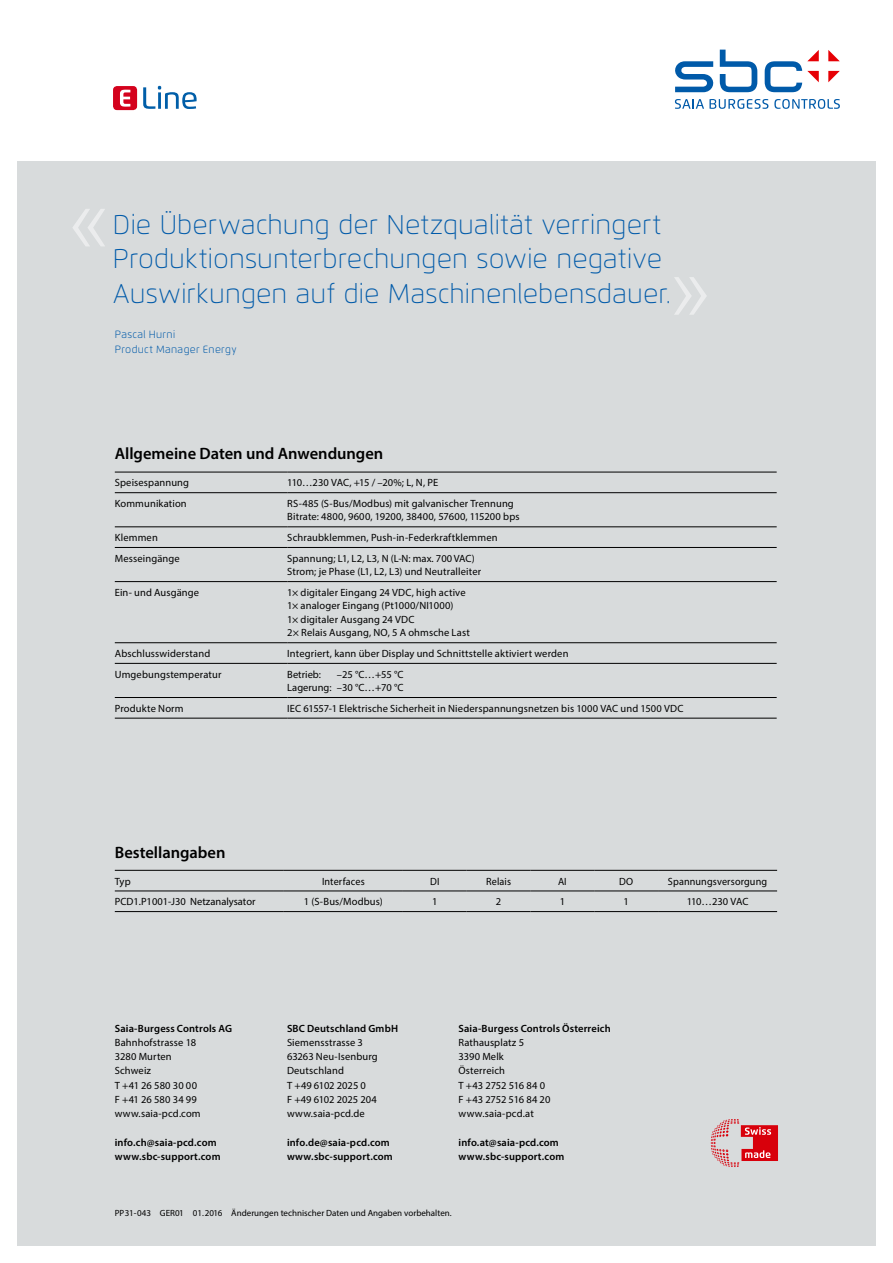
<style>
.page{position:relative;width:893px;height:1263px;background:#fff}
.page>*{position:absolute;margin:0;border:0;box-sizing:border-box;transform-origin:0 0}
.t1{font:100 27px/34.5px "Flexo";letter-spacing:.005em;color:#005aa9}
.t2{font:600 16.5px "Myriad Pro";color:#000}
.Grundschrift__linksb{font:10.5px "Myriad Pro";letter-spacing:.01em;color:#000}
.t3{font:600 10.5px "Myriad Pro";letter-spacing:.015em;color:#000}
.Grundschrift__linksb-2{font:10.5px "Myriad Pro";letter-spacing:-.015em;color:#000}
.t4{font:300 10.5px/15px "Flexo";letter-spacing:.035em;color:#005aa9}
.Grundschrift__linksb-3{font:10.5px "Myriad Pro";letter-spacing:-.01em;color:#000}
.Grundschrift__linksb-4{font:10.5px "Myriad Pro";letter-spacing:-.02em;color:#000}
.t5{font:9px "Myriad Pro";color:#000}
</style>
<div class="page">
<div style="left:17px;top:162px;width:859px;height:1084px;background:#d8dbdc"></div>
<svg style="left:675px;top:50px;width:165px;height:42px"></svg>
<svg style="left:675px;top:99px;width:93px;height:10px"></svg>
<svg style="left:774px;top:99px;width:66px;height:10px"></svg>
<svg style="left:711px;top:1119px;width:67px;height:48px"></svg>
<div style="left:113px;top:86px;width:24px;height:24px;background:#d4021d;border-radius:4px"></div>
<svg style="left:143px;top:86px;width:54px;height:23px"></svg>
<svg style="left:120px;top:90px;width:10px;height:17px"></svg>
<hr style="left:115px;top:870px;width:169px;height:1px;background:#000">
<hr style="left:284px;top:870px;width:119px;height:1px;background:#000">
<hr style="left:403px;top:870px;width:64px;height:1px;background:#000">
<hr style="left:467px;top:870px;width:63px;height:1px;background:#000">
<hr style="left:530px;top:870px;width:64px;height:1px;background:#000">
<hr style="left:594px;top:870px;width:64px;height:1px;background:#000">
<hr style="left:658px;top:870px;width:119px;height:1px;background:#000">
<hr style="left:115px;top:891px;width:169px;height:1px;background:#000">
<hr style="left:284px;top:891px;width:119px;height:1px;background:#000">
<hr style="left:403px;top:891px;width:64px;height:1px;background:#000">
<hr style="left:467px;top:891px;width:63px;height:1px;background:#000">
<hr style="left:530px;top:891px;width:64px;height:1px;background:#000">
<hr style="left:594px;top:891px;width:64px;height:1px;background:#000">
<hr style="left:658px;top:891px;width:119px;height:1px;background:#000">
<hr style="left:115px;top:911px;width:169px;height:1px;background:#000">
<hr style="left:284px;top:911px;width:119px;height:1px;background:#000">
<hr style="left:403px;top:911px;width:64px;height:1px;background:#000">
<hr style="left:467px;top:911px;width:63px;height:1px;background:#000">
<hr style="left:530px;top:911px;width:64px;height:1px;background:#000">
<hr style="left:594px;top:911px;width:64px;height:1px;background:#000">
<hr style="left:658px;top:911px;width:119px;height:1px;background:#000">
<svg style="left:73px;top:209px;width:32px;height:37px"></svg>
<svg style="left:674px;top:277px;width:33px;height:38px"></svg>
<hr style="left:115px;top:492px;width:172px;height:1px;background:#000">
<hr style="left:287px;top:492px;width:490px;height:1px;background:#000">
<hr style="left:115px;top:527px;width:172px;height:1px;background:#000">
<hr style="left:287px;top:527px;width:490px;height:1px;background:#000">
<hr style="left:115px;top:547px;width:172px;height:1px;background:#000">
<hr style="left:287px;top:547px;width:490px;height:1px;background:#000">
<hr style="left:115px;top:581px;width:172px;height:1px;background:#000">
<hr style="left:287px;top:581px;width:490px;height:1px;background:#000">
<hr style="left:115px;top:642px;width:172px;height:1px;background:#000">
<hr style="left:287px;top:642px;width:490px;height:1px;background:#000">
<hr style="left:115px;top:663px;width:172px;height:1px;background:#000">
<hr style="left:287px;top:663px;width:490px;height:1px;background:#000">
<hr style="left:115px;top:697px;width:172px;height:1px;background:#000">
<hr style="left:287px;top:697px;width:490px;height:1px;background:#000">
<hr style="left:115px;top:718px;width:172px;height:1px;background:#000">
<hr style="left:287px;top:718px;width:490px;height:1px;background:#000">
<hr style="left:115px;top:472px;width:172px;height:1px;background:#000">
<hr style="left:287px;top:472px;width:490px;height:1px;background:#000">
<p class="t1" style="left:113px;top:207px;width:559px">Die Überwachung der Netzqualität verringert<br>Produktionsunterbrechungen sowie negative<br>Auswirkungen auf die Maschinenlebensdauer.</p>
<p class="t4" style="left:115px;top:327px;width:123px">Pascal Hurni<br>Product Manager Energy</p>
<p class="t2" style="left:115px;top:443px;width:270px">Allgemeine Daten und Anwendungen</p>
<p class="Grundschrift__linksb" style="left:115px;top:476px;width:76px">Speisespannung</p>
<p class="Grundschrift__linksb-3" style="left:287px;top:476px;width:152px">110…230 VAC, +15 / –20%; L, N, PE</p>
<p class="Grundschrift__linksb" style="left:115px;top:497px;width:73px">Kommunikation</p>
<p class="Grundschrift__linksb" style="left:287px;top:497px;width:228px">RS-485 (S-Bus/Modbus) mit galvanischer Trennung</p>
<p class="Grundschrift__linksb" style="left:287px;top:510px;width:234px">Bitrate: 4800, 9600, 19200, 38400, 57600, 115200 bps</p>
<p class="Grundschrift__linksb" style="left:115px;top:531px;width:45px">Klemmen</p>
<p class="Grundschrift__linksb" style="left:287px;top:531px;width:212px">Schraubklemmen, Push-in-Federkraftklemmen</p>
<p class="Grundschrift__linksb" style="left:115px;top:552px;width:66px">Messeingänge</p>
<p class="Grundschrift__linksb" style="left:287px;top:552px;width:189px">Spannung; L1, L2, L3, N (L-N: max. 700 VAC)</p>
<p class="Grundschrift__linksb" style="left:287px;top:565px;width:195px">Strom; je Phase (L1, L2, L3) und Neutralleiter</p>
<p class="Grundschrift__linksb" style="left:115px;top:586px;width:86px">Ein- und Ausgänge</p>
<p class="Grundschrift__linksb" style="left:287px;top:586px;width:180px">1× digitaler Eingang 24 VDC, high active</p>
<p class="Grundschrift__linksb" style="left:287px;top:599px;width:168px">1× analoger Eingang (Pt1000/NI1000)</p>
<p class="Grundschrift__linksb" style="left:287px;top:613px;width:129px">1× digitaler Ausgang 24 VDC</p>
<p class="Grundschrift__linksb" style="left:287px;top:626px;width:184px">2× Relais Ausgang, NO, 5 A ohmsche Last</p>
<p class="Grundschrift__linksb" style="left:115px;top:647px;width:97px">Abschlusswiderstand</p>
<p class="Grundschrift__linksb" style="left:287px;top:647px;width:283px">Integriert, kann über Display und Schnittstelle aktiviert werden</p>
<p class="Grundschrift__linksb" style="left:115px;top:668px;width:108px">Umgebungstemperatur</p>
<p class="Grundschrift__linksb" style="left:287px;top:668px;width:35px">Betrieb:</p>
<p class="Grundschrift__linksb" style="left:337px;top:668px;width:68px">–25 °C…+55 °C</p>
<p class="Grundschrift__linksb" style="left:287px;top:681px;width:118px">Lagerung: –30 °C…+70 °C</p>
<p class="Grundschrift__linksb" style="left:115px;top:702px;width:70px">Produkte Norm</p>
<p class="Grundschrift__linksb" style="left:287px;top:702px;width:398px">IEC 61557-1 Elektrische Sicherheit in Niederspannungsnetzen bis 1000 VAC und 1500 VDC</p>
<p class="t2" style="left:115px;top:841px;width:112px">Bestellangaben</p>
<p class="Grundschrift__linksb" style="left:115px;top:874px;width:17px">Typ</p>
<p class="Grundschrift__linksb" style="left:322px;top:874px;width:44px">Interfaces</p>
<p class="Grundschrift__linksb" style="left:430px;top:874px;width:11px">DI</p>
<p class="Grundschrift__linksb" style="left:486px;top:874px;width:26px">Relais</p>
<p class="Grundschrift__linksb" style="left:558px;top:874px;width:10px">AI</p>
<p class="Grundschrift__linksb" style="left:619px;top:874px;width:16px">DO</p>
<p class="Grundschrift__linksb" style="left:668px;top:874px;width:101px">Spannungsversorgung</p>
<p class="Grundschrift__linksb" style="left:115px;top:895px;width:142px">PCD1.P1001-J30 Netzanalysator</p>
<p class="Grundschrift__linksb" style="left:304px;top:895px;width:80px">1 (S-Bus/Modbus)</p>
<p class="Grundschrift__linksb" style="left:432px;top:895px;width:7px">1</p>
<p class="Grundschrift__linksb" style="left:496px;top:895px;width:7px">2</p>
<p class="Grundschrift__linksb" style="left:560px;top:895px;width:7px">1</p>
<p class="Grundschrift__linksb" style="left:623px;top:895px;width:7px">1</p>
<p class="Grundschrift__linksb-4" style="left:687px;top:895px;width:63px">110…230 VAC</p>
<p class="t3" style="left:115px;top:1021px;width:119px">Saia-Burgess Controls AG</p>
<p class="Grundschrift__linksb" style="left:115px;top:1036px;width:83px">Bahnhofstrasse 18</p>
<p class="Grundschrift__linksb" style="left:115px;top:1050px;width:58px">3280 Murten</p>
<p class="Grundschrift__linksb" style="left:115px;top:1064px;width:38px">Schweiz</p>
<p class="Grundschrift__linksb" style="left:115px;top:1078px;width:84px">T +41 26 580 30 00</p>
<p class="Grundschrift__linksb" style="left:115px;top:1093px;width:84px">F +41 26 580 34 99</p>
<p class="Grundschrift__linksb" style="left:115px;top:1107px;width:87px">www.saia-pcd.com</p>
<p class="t3" style="left:115px;top:1135px;width:103px">info.ch@saia-pcd.com</p>
<p class="t3" style="left:115px;top:1150px;width:107px">www.sbc-support.com</p>
<p class="t3" style="left:287px;top:1021px;width:113px">SBC Deutschland GmbH</p>
<p class="Grundschrift__linksb" style="left:287px;top:1036px;width:77px">Siemensstrasse 3</p>
<p class="Grundschrift__linksb" style="left:287px;top:1050px;width:92px">63263 Neu-Isenburg</p>
<p class="Grundschrift__linksb" style="left:287px;top:1064px;width:58px">Deutschland</p>
<p class="Grundschrift__linksb-2" style="left:287px;top:1078px;width:80px">T +49 6102 2025 0</p>
<p class="Grundschrift__linksb" style="left:287px;top:1093px;width:91px">F +49 6102 2025 204</p>
<p class="Grundschrift__linksb" style="left:287px;top:1107px;width:79px">www.saia-pcd.de</p>
<p class="t3" style="left:287px;top:1135px;width:104px">info.de@saia-pcd.com</p>
<p class="t3" style="left:287px;top:1150px;width:107px">www.sbc-support.com</p>
<p class="t3" style="left:459px;top:1021px;width:154px">Saia-Burgess Controls Österreich</p>
<p class="Grundschrift__linksb" style="left:459px;top:1036px;width:67px">Rathausplatz 5</p>
<p class="Grundschrift__linksb" style="left:459px;top:1050px;width:47px">3390 Melk</p>
<p class="Grundschrift__linksb" style="left:459px;top:1064px;width:48px">Österreich</p>
<p class="Grundschrift__linksb-2" style="left:459px;top:1078px;width:88px">T +43 2752 516 84 0</p>
<p class="Grundschrift__linksb-2" style="left:459px;top:1093px;width:93px">F +43 2752 516 84 20</p>
<p class="Grundschrift__linksb" style="left:459px;top:1107px;width:77px">www.saia-pcd.at</p>
<p class="t3" style="left:459px;top:1135px;width:102px">info.at@saia-pcd.com</p>
<p class="t3" style="left:459px;top:1150px;width:107px">www.sbc-support.com</p>
<p class="t5" style="left:115px;top:1207px;width:338px">PP31-043 GER01 01.2016 Änderungen technischer Daten und Angaben vorbehalten.</p>
</div>
